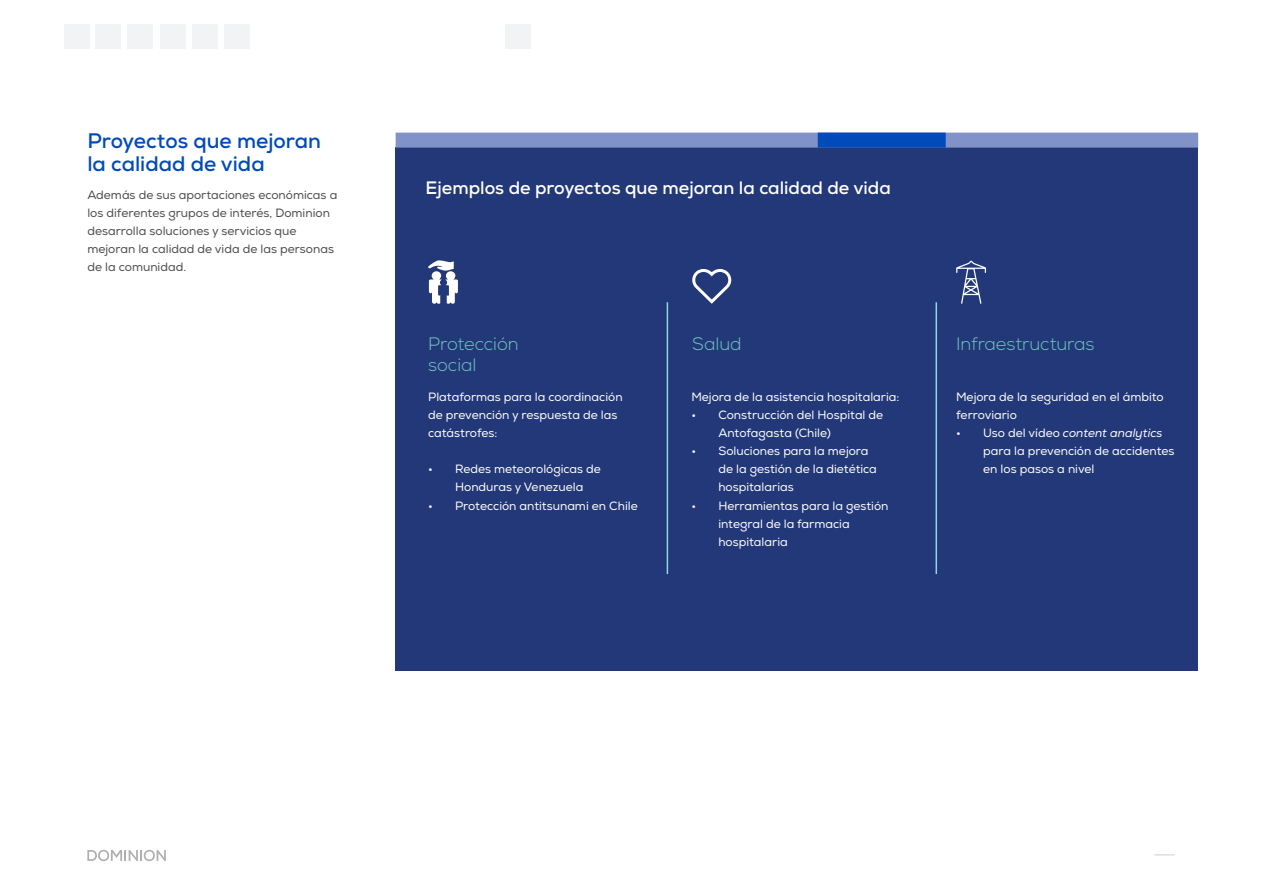
<style>
.page{position:relative;width:1263px;height:893px;background:#fff}
.page>*{position:absolute;margin:0;border:0;box-sizing:border-box;transform-origin:0 0}
.t1{font:700 21px/22.5px "Nexa";color:#004aba}
.t2{font:700 18px "Nexa";color:#fff}
.t3{font:300 18px/21px "Nexa";color:#71c9c2}
.t4{font:12px/18px "Nexa";color:#fff}
.t5{font:12px/18px "Nexa";color:#4b4c4d}
.s1{font-style:italic}
</style>
<div class="page">
<svg style="left:87px;top:850px;width:79px;height:11px"></svg>
<svg style="left:1154px;top:854px;width:21px;height:1px"></svg>
<div style="left:396px;top:148px;width:802px;height:523px;background:#233878"></div>
<div style="left:396px;top:133px;width:802px;height:15px;background:#8192c9"></div>
<hr style="left:935px;top:302px;width:2px;height:272px;background:#91d6e3">
<hr style="left:667px;top:302px;width:1px;height:272px;background:#91d6e3">
<div style="left:818px;top:133px;width:128px;height:15px;background:#004aba"></div>
<svg style="left:428px;top:260px;width:30px;height:44px"></svg>
<svg style="left:692px;top:269px;width:40px;height:35px"></svg>
<svg style="left:956px;top:261px;width:30px;height:43px"></svg>
<div style="left:160px;top:24px;width:25px;height:25px;background:#f2f3f4"></div>
<div style="left:128px;top:24px;width:25px;height:25px;background:#f2f3f4"></div>
<div style="left:64px;top:24px;width:26px;height:25px;background:#f2f3f4"></div>
<div style="left:505px;top:24px;width:26px;height:25px;background:#f2f3f4"></div>
<div style="left:224px;top:24px;width:25px;height:25px;background:#f2f3f4"></div>
<div style="left:192px;top:24px;width:25px;height:25px;background:#f2f3f4"></div>
<div style="left:95px;top:24px;width:26px;height:25px;background:#f2f3f4"></div>
<h1 class="t1" style="left:87px;top:130px;width:235px">Proyectos que mejoran la calidad de vida</h1>
<p class="t5" style="left:87px;top:186px;width:251px">Además de sus aportaciones económicas a los diferentes grupos de interés, Dominion desarrolla soluciones y servicios que mejoran la calidad de vida de las personas de la comunidad.</p>
<h2 class="t2" style="left:426px;top:176px;width:467px">Ejemplos de proyectos que mejoran la calidad de vida</h2>
<h2 class="t3" style="left:428px;top:334px;width:92px">Protección social</h2>
<h2 class="t3" style="left:692px;top:334px;width:51px">Salud</h2>
<h2 class="t3" style="left:956px;top:334px;width:140px">Infraestructuras</h2>
<p class="t4" style="left:428px;top:389px;width:196px">Plataformas para la coordinación de prevención y respuesta de las catástrofes:</p>
<p class="t4" style="left:455px;top:461px;width:147px;text-indent:-27px">• Redes meteorológicas de<br>Honduras y Venezuela</p>
<p class="t4" style="left:428px;top:497px;width:211px">• Protección antitsunami en Chile</p>
<p class="t4" style="left:691px;top:389px;width:210px">Mejora de la asistencia hospitalaria:</p>
<p class="t4" style="left:718px;top:407px;width:166px;text-indent:-27px">• Construcción del Hospital de<br>Antofagasta (Chile)</p>
<p class="t4" style="left:718px;top:443px;width:160px;text-indent:-27px">• Soluciones para la mejora de la gestión de la dietética hospitalarias</p>
<p class="t4" style="left:718px;top:497px;width:172px;text-indent:-27px">• Herramientas para la gestión integral de la farmacia hospitalaria</p>
<p class="t4" style="left:956px;top:389px;width:209px">Mejora de la seguridad en el ámbito ferroviario</p>
<p class="t4" style="left:983px;top:425px;width:193px;text-indent:-27px">• Uso del vídeo <span class="s1">content analytics </span>para la prevención de accidentes en los pasos a nivel</p>
</div>
